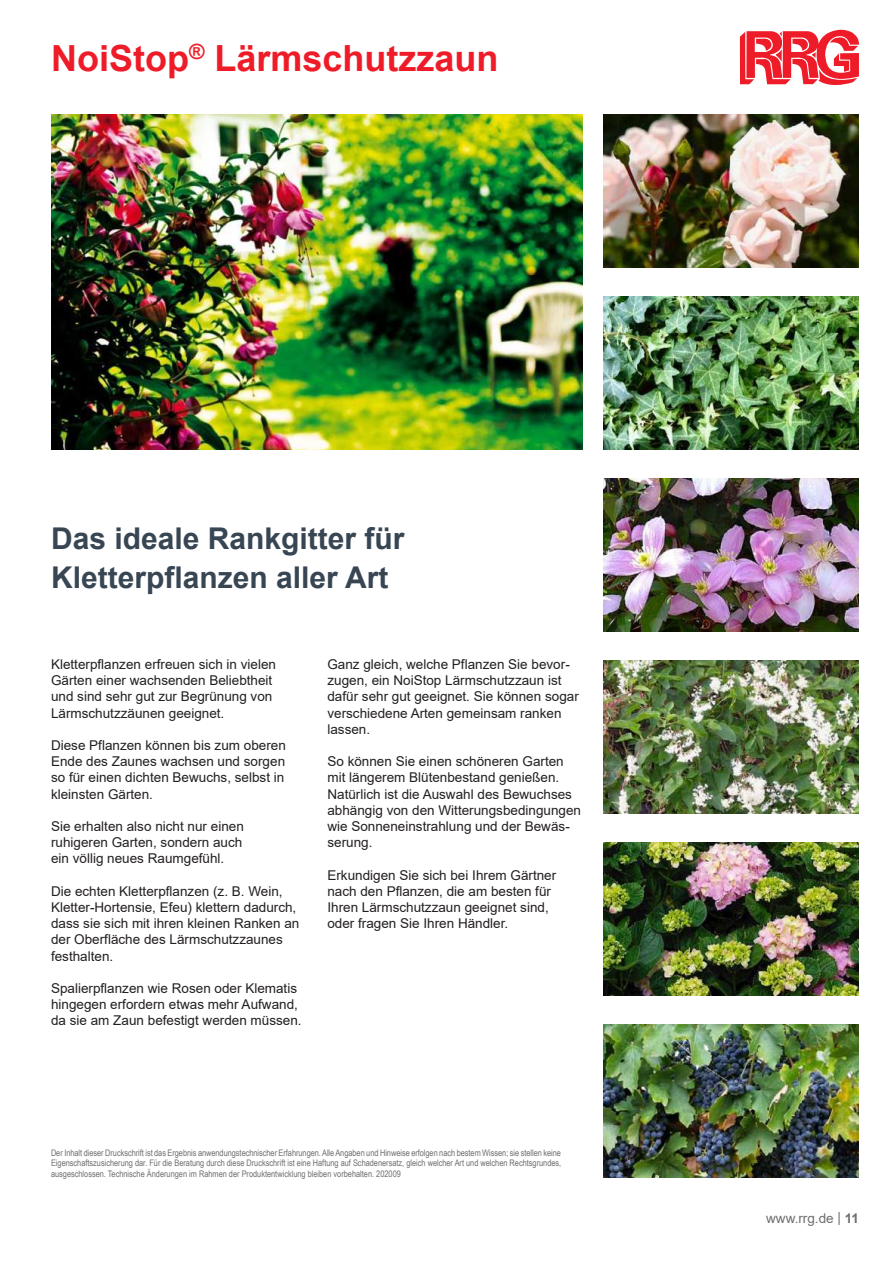
<style>
.page{position:relative;width:893px;height:1263px;background:#fff}
.page>*{position:absolute;margin:0;border:0;box-sizing:border-box;transform-origin:0 0}
.t1{font:700 36px "Arial";color:#ee1c28}
.t2{font:700 30px/39px "Arial";color:#384654}
.t3{font:13.5px/16.2px "Arial";color:#231f20}
.t4{font:13.5px "Arial";color:#6d6e71}
.t5{font:9px/10.8px "Arial Narrow";color:#6d6e71;text-align:justify}
.s1{font-weight:700}
</style>
<div class="page">
<svg style="left:740px;top:29px;width:119px;height:57px"></svg>
<img style="left:51px;top:115px;width:532px;height:335px">
<img style="left:604px;top:115px;width:255px;height:153px">
<img style="left:604px;top:479px;width:255px;height:153px">
<img style="left:604px;top:843px;width:255px;height:153px">
<img style="left:604px;top:297px;width:255px;height:153px">
<img style="left:604px;top:661px;width:255px;height:153px">
<img style="left:604px;top:1025px;width:255px;height:153px">
<h1 class="t1" style="left:51px;top:44px;width:449px">NoiStop<sup>®</sup> Lärmschutzzaun</h1>
<h2 class="t2" style="left:51px;top:519px;width:355px">Das ideale Rankgitter für<br>Kletterpflanzen aller Art</h2>
<p class="t3" style="left:51px;top:657px;width:227px">Kletterpflanzen erfreuen sich in vielen Gärten einer wachsenden Beliebtheit und sind sehr gut zur Begrünung von Lärmschutzzäunen geeignet.</p>
<p class="t3" style="left:51px;top:738px;width:236px;text-align:justify">Diese Pflanzen können bis zum oberen Ende des Zaunes wachsen und sorgen so für einen dichten Bewuchs, selbst in kleinsten Gärten.</p>
<p class="t3" style="left:51px;top:819px;width:194px;text-align:justify">Sie erhalten also nicht nur einen ruhigeren Garten, sondern auch ein völlig neues Raumgefühl.</p>
<p class="t3" style="left:51px;top:884px;width:250px">Die echten Kletterpflanzen (z. B. Wein, Kletter-Hortensie, Efeu) klettern dadurch, dass sie sich mit ihren kleinen Ranken an der Oberfläche des Lärmschutzzaunes festhalten.</p>
<p class="t3" style="left:51px;top:981px;width:252px">Spalierpflanzen wie Rosen oder Klematis hingegen erfordern etwas mehr Aufwand, da sie am Zaun befestigt werden müssen.</p>
<p class="t3" style="left:327px;top:657px;width:253px">Ganz gleich, welche Pflanzen Sie bevor&shy;zugen, ein NoiStop Lärmschutzzaun ist dafür sehr gut geeignet. Sie können sogar verschiedene Arten gemeinsam ranken lassen.</p>
<p class="t3" style="left:327px;top:754px;width:255px">So können Sie einen schöneren Garten mit längerem Blütenbestand genießen.<br>Natürlich ist die Auswahl des Bewuchses abhängig von den Witterungsbedingungen wie Sonneneinstrahlung und der Bewäs&shy;serung.</p>
<p class="t3" style="left:327px;top:868px;width:230px">Erkundigen Sie sich bei Ihrem Gärtner nach den Pflanzen, die am besten für Ihren Lärmschutzzaun geeignet sind, oder fragen Sie Ihren Händler.</p>
<p class="t5" style="left:51px;top:1148px;width:512px">Der Inhalt dieser Druckschrift ist das Ergebnis anwendungstechnischer Erfahrungen. Alle Angaben und Hinweise erfolgen nach bestem Wissen; sie stellen keine Eigenschaftszusicherung dar. Für die Beratung durch diese Druckschrift ist eine Haftung auf Schadenersatz, gleich welcher Art und welchen Rechtsgrundes, ausgeschlossen. Technische Änderungen im Rahmen der Produktentwicklung bleiben vorbehalten. 202009</p>
<p class="t4" style="left:766px;top:1213px;width:94px">www.rrg.de | <span class="s1">11</span></p>
</div>
